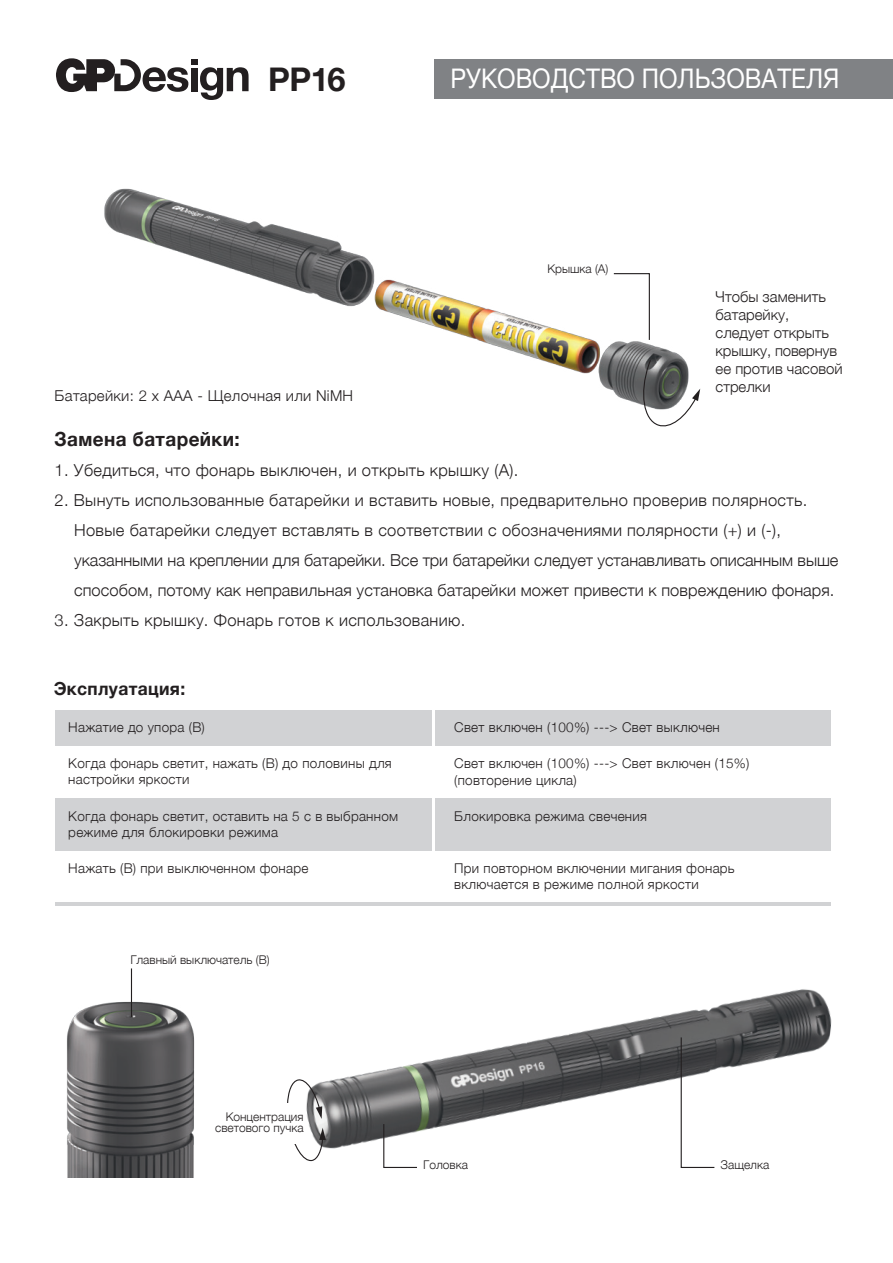
<style>
.page{position:relative;width:893px;height:1263px;background:#fff}
.page>*{position:absolute;margin:0;border:0;box-sizing:border-box;transform-origin:0 0}
.t1{font:700 32.55px "Helvetica Neue";color:#231f20}
.t2{font:27px "Helvetica Neue";color:#fff;scale:.9 1}
.t3{font:700 19.5px "Helvetica Neue";letter-spacing:.02em;color:#231f20}
.t4{font:700 18px "Helvetica Neue";letter-spacing:.02em;color:#231f20}
.t5{font:300 16.5px/30px "Helvetica Neue";letter-spacing:.02em;color:#231f20}
.t6{font:300 15px/18px "Helvetica Neue";color:#231f20}
.t7{font:300 15px "Helvetica Neue";letter-spacing:.02em;color:#231f20}
.t8{font:300 13.5px/16.2px "Helvetica Neue";letter-spacing:.02em;color:#231f20}
.t9{font:300 12px/11.1px "Helvetica Neue";color:#231f20;text-align:right}
</style>
<div class="page">
<img style="left:104px;top:188px;width:597px;height:216px">
<img style="left:191px;top:834px;width:641px;height:344px">
<img style="left:67px;top:935px;width:254px;height:242px">
<svg style="left:639px;top:359px;width:61px;height:68px"></svg>
<svg style="left:613px;top:272px;width:37px;height:69px"></svg>
<svg style="left:56px;top:58px;width:193px;height:42px"></svg>
<hr style="left:131px;top:968px;width:1px;height:49px;background:#231f20">
<svg style="left:383px;top:1123px;width:35px;height:45px"></svg>
<svg style="left:680px;top:1036px;width:35px;height:132px"></svg>
<div style="left:435px;top:59px;width:458px;height:40px;background:#808285"></div>
<div style="left:55px;top:710px;width:775px;height:36px;background:#d1d2d4"></div>
<div style="left:55px;top:798px;width:775px;height:52px;background:#d1d2d4"></div>
<hr style="left:55px;top:902px;width:775px;height:4px;background:#d1d2d4">
<hr style="left:432px;top:699px;width:2px;height:172px;background:#fff">
<svg style="left:286px;top:1077px;width:40px;height:86px"></svg>
<div style="left:281px;top:1103px;width:17px;height:40px;background:#fff"></div>
<h1 class="t1" style="left:268px;top:54px;width:79px">PP16</h1>
<h2 class="t2" style="left:450px;top:59px;width:434px">РУКОВОДСТВО ПОЛЬЗОВАТЕЛЯ</h2>
<p class="t9" style="left:547px;top:262px;width:62px">Крышка (А)</p>
<p class="t6" style="left:716px;top:287px;width:129px">Чтобы заменить батарейку, следует открыть крышку, повернув ее против часовой стрелки</p>
<p class="t7" style="left:55px;top:383px;width:300px">Батарейки: 2 x AAА - Щелочная или NiMH</p>
<p class="t3" style="left:55px;top:423px;width:187px">Замена батарейки:</p>
<p class="t5" style="left:55px;top:454px;width:465px">1. Убедиться, что фонарь выключен, и открыть крышку (А).</p>
<p class="t5" style="left:74px;top:484px;width:766px;text-indent:-20px">2. Вынуть использованные батарейки и вставить новые, предварительно проверив полярность.<br>Новые батарейки следует вставлять в соответствии с обозначениями полярности (+) и (-), указанными на креплении для батарейки. Все три батарейки следует устанавливать описанным выше способом, потому как неправильная установка батарейки может привести к повреждению фонаря.</p>
<p class="t5" style="left:55px;top:604px;width:412px">3. Закрыть крышку. Фонарь готов к использованию.</p>
<p class="t4" style="left:54px;top:675px;width:133px">Эксплуатация:</p>
<p class="t8" style="left:68px;top:718px;width:138px">Нажатие до упора (B)</p>
<p class="t8" style="left:454px;top:718px;width:267px">Свет включен (100%) ---&gt; Свет выключен</p>
<p class="t8" style="left:454px;top:754px;width:297px">Свет включен (100%) ---&gt; Свет включен (15%) (повторение цикла)</p>
<p class="t8" style="left:454px;top:807px;width:194px">Блокировка режима свечения</p>
<p class="t8" style="left:454px;top:859px;width:282px">При повторном включении мигания фонарь включается в режиме полной яркости</p>
<p class="t8" style="left:68px;top:754px;width:325px">Когда фонарь светит, нажать (В) до половины для настройки яркости</p>
<p class="t8" style="left:68px;top:807px;width:331px">Когда фонарь светит, оставить на 5 с в выбранном режиме для блокировки режима</p>
<p class="t8" style="left:68px;top:859px;width:242px">Нажать (B) при выключенном фонаре</p>
<p class="t9" style="left:130px;top:953px;width:141px">Главный выключатель (В)</p>
<p class="t9" style="left:215px;top:1110px;width:90px">Концентрация светового пучка</p>
<p class="t9" style="left:423px;top:1158px;width:46px">Головка</p>
<p class="t9" style="left:721px;top:1158px;width:50px">Защелка</p>
</div>
